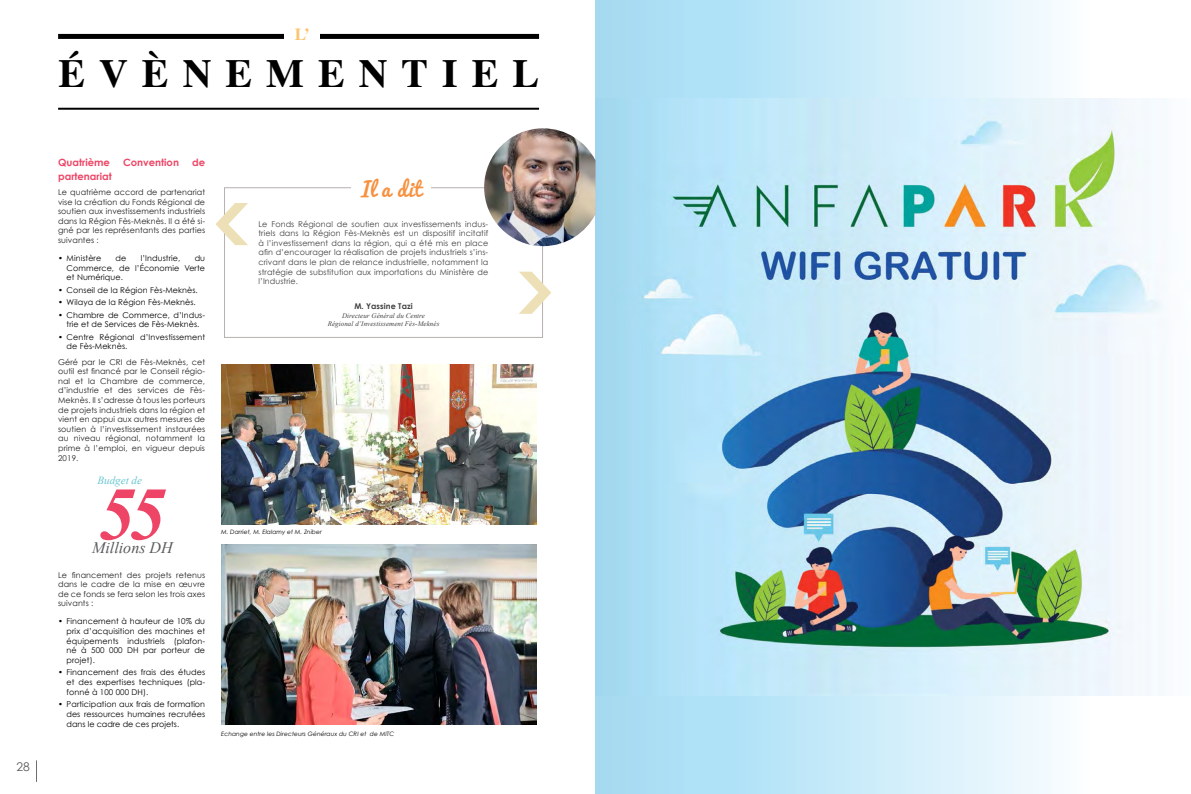
<style>
.page{position:relative;width:1191px;height:794px;background:#fff}
.page>*{position:absolute;margin:0;border:0;box-sizing:border-box;transform-origin:0 0}
.t1{font:italic 700 75px "Times New Roman";color:#ee4566}
.t2{font:700 40px "Times";letter-spacing:.35em;color:#000}
.t3{font:20px "Pacifico";color:#f6913f}
.t4{font:700 17px "Times";color:#fdc36f}
.t5{font:italic 16px "Times New Roman";color:#58595b}
.t6{font:12px "Century Gothic";color:#58595b}
.t7{font:italic 11px "Times New Roman";color:#68c5d0}
.t8{font:700 10px "Century Gothic";color:#ee4566}
.t9{font:8px/9.6px "Century Gothic";letter-spacing:.01em;color:#222;text-align:justify}
.t10{font:8px/9.6px "Century Gothic";letter-spacing:.01em;color:#000;text-align:justify}
.t11{font:8px/9.6px "Century Gothic";letter-spacing:.01em;color:#414042;text-align:justify}
.t12{font:700 8px "Century Gothic";letter-spacing:.01em;color:#414042}
.t13{font:italic 7px/8.4px "Times New Roman";letter-spacing:.01em;color:#414042;text-align:center}
.t14{font:italic 6px "Century Gothic";letter-spacing:.01em;color:#000}
</style>
<div class="page">
<svg style="left:36px;top:760px;width:1px;height:22px"></svg>
<hr style="left:58px;top:108px;width:481px;height:2px;background:#000">
<div style="left:58px;top:34px;width:481px;height:5px;background:#000"></div>
<div style="left:284px;top:27px;width:35px;height:18px;background:#fff"></div>
<svg style="left:778px;top:0;width:387px;height:794px"></svg>
<img style="left:778px;top:99px;width:387px;height:596px">
<img style="left:221px;top:364px;width:316px;height:160px">
<img style="left:221px;top:544px;width:316px;height:180px">
<div style="left:224px;top:187px;width:319px;height:151px;border:1px solid #b7b1b0"></div>
<div style="left:352px;top:168px;width:79px;height:30px;background:#fff"></div>
<svg style="left:519px;top:272px;width:32px;height:42px"></svg>
<svg style="left:215px;top:203px;width:33px;height:42px"></svg>
<img style="left:484px;top:128px;width:111px;height:118px">
<svg style="left:595px;top:0;width:183px;height:794px;background:#abdcef"></svg>
<h3 class="t6" style="left:16px;top:759px;width:15px">28</h3>
<h3 class="t4" style="left:295px;top:18px;width:17px">L’</h3>
<h2 class="t2" style="left:58px;top:36px;width:467px">ÉVÈNEMENTIEL</h2>
<p class="t8" style="left:58px;top:156px;width:53px">Quatrième</p>
<p class="t8" style="left:123px;top:156px;width:58px">Convention</p>
<p class="t8" style="left:192px;top:156px;width:14px">de</p>
<p class="t8" style="left:58px;top:170px;width:55px">partenariat</p>
<p class="t9" style="left:58px;top:187px;width:148px">Le quatrième accord de partenariat vise la création du Fonds Régional de soutien aux investissements industriels dans la Région Fès-Meknès. Il a été si&shy;gné par les représentants des parties suivantes :</p>
<p class="t10" style="left:58px;top:253px;width:45px">• Ministère</p>
<p class="t10" style="left:116px;top:253px;width:12px">de</p>
<p class="t10" style="left:141px;top:253px;width:41px">l’Industrie,</p>
<p class="t10" style="left:67px;top:253px;width:140px;text-indent:128px">du Commerce, de l’Économie Verte et Numérique.</p>
<p class="t10" style="left:58px;top:285px;width:141px">• Conseil de la Région Fès-Meknès.</p>
<p class="t10" style="left:58px;top:297px;width:139px">• Wilaya de la Région Fès-Meknès.</p>
<p class="t10" style="left:58px;top:310px;width:148px;text-align:center">• Chambre de Commerce, d’Indus&shy;trie et de Services de Fès-Meknès.</p>
<p class="t10" style="left:67px;top:332px;width:140px;text-indent:-9px">• Centre Régional d’Investissement de Fès-Meknès.</p>
<p class="t9" style="left:58px;top:357px;width:148px">Géré par le CRI de Fès-Meknès, cet outil est financé par le Conseil régio&shy;nal et la Chambre de commerce, d’industrie et des services de Fès-Meknès. Il s’adresse à tous les porteurs de projets industriels dans la région et vient en appui aux autres mesures de soutien à l’investissement instaurées au niveau régional, notamment la prime à l’emploi, en vigueur depuis 2019.</p>
<h3 class="t7" style="left:98px;top:472px;width:46px">Budget de</h3>
<h1 class="t1" style="left:97px;top:462px;width:70px">55</h1>
<h3 class="t5" style="left:92px;top:537px;width:82px">Millions DH</h3>
<p class="t9" style="left:58px;top:570px;width:148px">Le financement des projets retenus dans le cadre de la mise en œuvre de ce fonds se fera selon les trois axes suivants :</p>
<p class="t10" style="left:67px;top:616px;width:140px;text-indent:-9px">• Financement à hauteur de 10% du prix d’acquisition des machines et équipements industriels (plafon&shy;né à 500 000 DH par porteur de projet).</p>
<p class="t10" style="left:67px;top:667px;width:140px;text-indent:-9px">• Financement des frais des études et des expertises techniques (pla&shy;fonné à 100 000 DH).</p>
<p class="t10" style="left:67px;top:699px;width:140px;line-height:10px;text-indent:-9px">• Participation aux frais de formation des ressources humaines recrutées dans le cadre de ces projets.</p>
<h3 class="t3" style="left:361px;top:171px;width:62px">Il a dit</h3>
<p class="t11" style="left:258px;top:219px;width:231px">Le Fonds Régional de soutien aux investissements indus&shy;triels dans la Région Fès-Meknès est un dispositif incitatif à l’investissement dans la région, qui a été mis en place afin d’encourager la réalisation de projets industriels s’ins&shy;crivant dans le plan de relance industrielle, notamment la stratégie de substitution aux importations du Ministère de l’Industrie.</p>
<p class="t12" style="left:354px;top:301px;width:60px">M. Yassine Tazi</p>
<p class="t13" style="left:328px;top:311px;width:113px">Directeur Général du Centre<br>Régional d’Investissement Fès-Meknès</p>
<p class="t14" style="left:221px;top:528px;width:102px">M. Darriet, M. Elalamy et M. Zniber</p>
<p class="t14" style="left:221px;top:730px;width:175px">Echange entre les Directeurs Généraux du CRI et de MITC</p>
</div>
